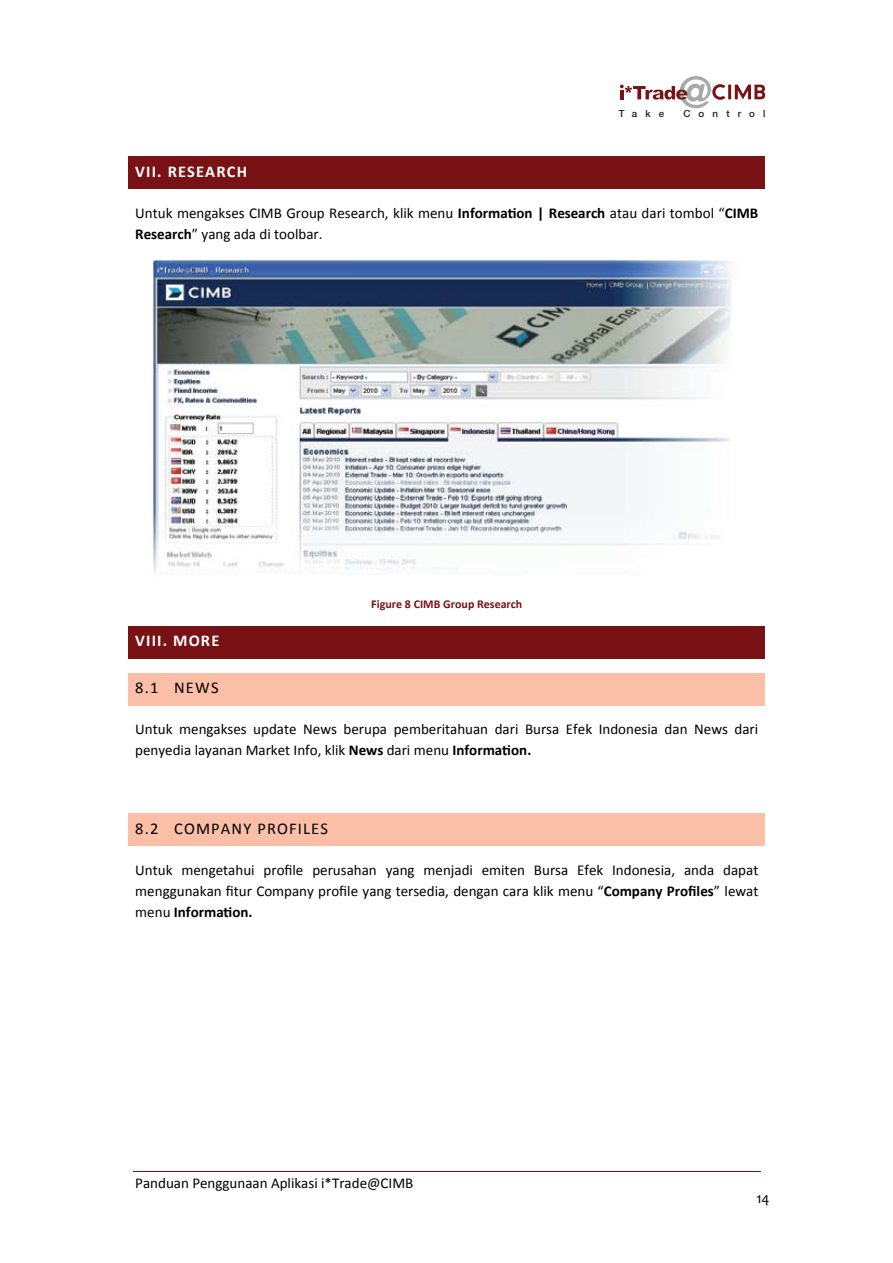
<style>
.page{position:relative;width:893px;height:1263px;background:#fff}
.page>*{position:absolute;margin:0;border:0;box-sizing:border-box;transform-origin:0 0}
.t1{font:16.5px "Calibri";letter-spacing:.07em;color:#010101}
.t2{font:700 16.5px "Calibri";letter-spacing:.07em;color:#fff}
.t3{font:15px/21px "Calibri";color:#010101}
.t4{font:15px "Candara";color:#010101}
.t5{font:700 12px "Calibri";color:#781214}
.t6{font:500 9.75px "Helvetica Neue";letter-spacing:.84em;color:#231f20}
.s1{font-weight:700}
</style>
<div class="page">
<div style="left:129px;top:813px;width:636px;height:33px;background:#fbbea7"></div>
<div style="left:129px;top:673px;width:636px;height:32px;background:#fbbea7"></div>
<div style="left:129px;top:626px;width:636px;height:32px;background:#781214"></div>
<div style="left:129px;top:156px;width:636px;height:32px;background:#781214"></div>
<svg style="left:620px;top:76px;width:145px;height:32px"></svg>
<img style="left:153px;top:260px;width:579px;height:312px">
<hr style="left:133px;top:1171px;width:628px;height:1px;background:#781214">
<p class="t6" style="left:619px;top:108px;width:47px">Take</p>
<p class="t6" style="left:683px;top:108px;width:84px">Control</p>
<p class="t2" style="left:135px;top:161px;width:113px">VII. RESEARCH</p>
<p class="t3" style="left:135px;top:201px;width:625px">Untuk mengakses CIMB Group Research, klik menu <span class="s1">Information | Research</span> atau dari tombol “<span class="s1">CIMB<br>Research</span>” yang ada di toolbar.</p>
<p class="t5" style="left:371px;top:596px;width:153px">Figure 8 CIMB Group Research</p>
<p class="t2" style="left:135px;top:630px;width:86px">VIII. MORE</p>
<p class="t1" style="left:135px;top:678px;width:85px">8.1 NEWS</p>
<p class="t3" style="left:135px;top:718px;width:624px">Untuk mengakses update News berupa pemberitahuan dari Bursa Efek Indonesia dan News dari penyedia layanan Market Info, klik <span class="s1">News</span> dari menu <span class="s1">Information.</span></p>
<p class="t1" style="left:135px;top:818px;width:194px">8.2 COMPANY PROFILES</p>
<p class="t3" style="left:135px;top:859px;width:625px;text-align:justify">Untuk mengetahui profile perusahan yang menjadi emiten Bursa Efek Indonesia, anda dapat menggunakan fitur Company profile yang tersedia, dengan cara klik menu “<span class="s1">Company Profiles</span>” lewat menu <span class="s1">Information.</span></p>
<p class="t3" style="left:135px;top:1171px;width:280px">Panduan Penggunaan Aplikasi i*Trade@CIMB</p>
<p class="t4" style="left:756px;top:1189px;width:15px">14</p>
</div>
